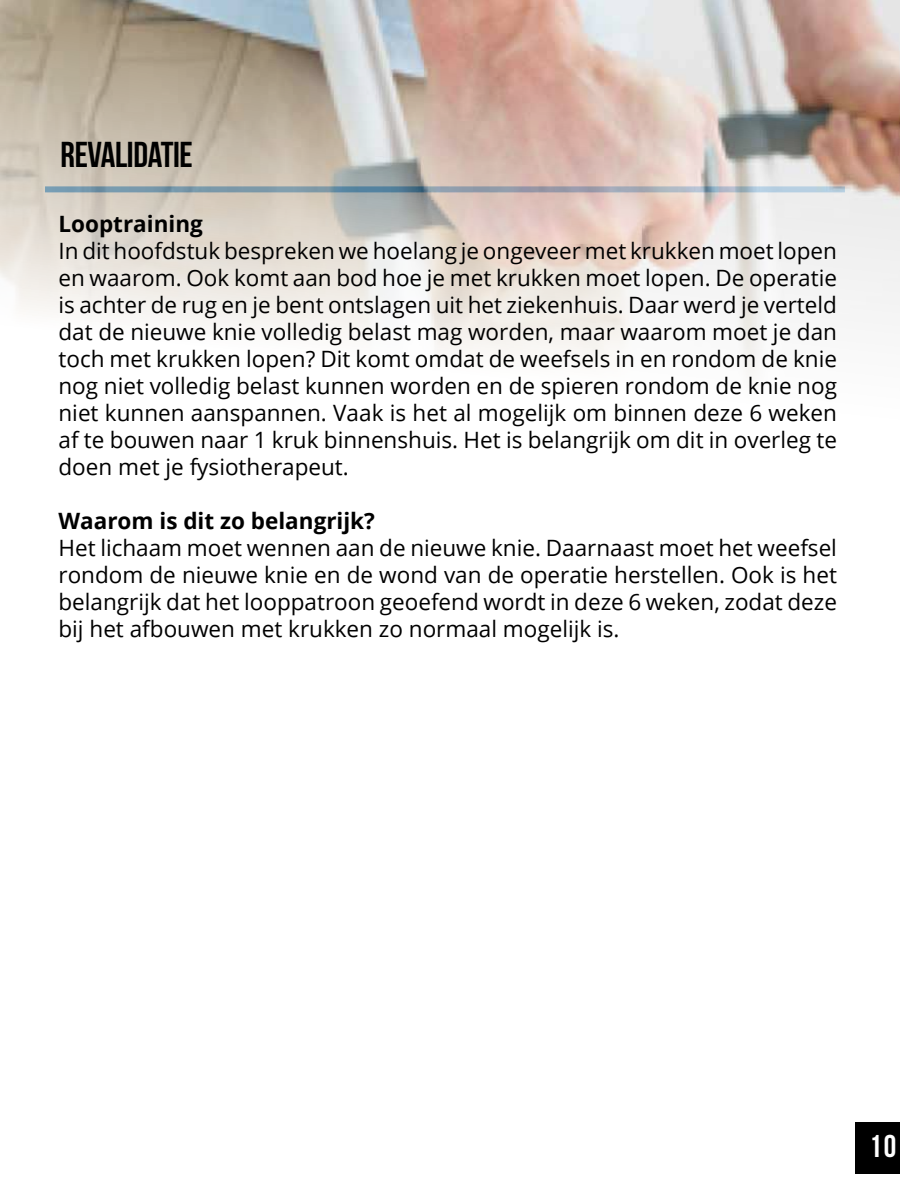
<style>
.page{position:relative;width:900px;height:1200px;background:#fff}
.page>*{position:absolute;margin:0;border:0;box-sizing:border-box;transform-origin:0 0}
.t1{font:36px "Bebas Neue";letter-spacing:-.01em;color:#000}
.t2{font:31.5px "Bebas Neue";color:#fff}
.t3{font:22.5px/27px "Open Sans";color:#000;text-align:justify}
.t4{font:700 22.5px "Open Sans";color:#000}
</style>
<div class="page">
<div style="left:855px;top:1122px;width:45px;height:52px;background:#000"></div>
<img style="left:0;top:0;width:900px;height:373px">
<h1 class="t1" style="left:61px;top:135px;width:134px">REVALIDATIE</h1>
<p class="t4" style="left:58px;top:208px;width:146px">Looptraining</p>
<p class="t3" style="left:58px;top:237px;width:780px">In dit hoofdstuk bespreken we hoelang je ongeveer met krukken moet lopen en waarom. Ook komt aan bod hoe je met krukken moet lopen. De operatie is achter de rug en je bent ontslagen uit het ziekenhuis. Daar werd je verteld dat de nieuwe knie volledig belast mag worden, maar waarom moet je dan toch met krukken lopen? Dit komt omdat de weefsels in en rondom de knie nog niet volledig belast kunnen worden en de spieren rondom de knie nog niet kunnen aanspannen. Vaak is het al mogelijk om binnen deze 6 weken af te bouwen naar 1 kruk binnenshuis. Het is belangrijk om dit in overleg te doen met je fysiotherapeut.</p>
<p class="t4" style="left:58px;top:505px;width:318px">Waarom is dit zo belangrijk?</p>
<p class="t3" style="left:58px;top:534px;width:780px">Het lichaam moet wennen aan de nieuwe knie. Daarnaast moet het weefsel rondom de nieuwe knie en de wond van de operatie herstellen. Ook is het belangrijk dat het looppatroon geoefend wordt in deze 6 weken, zodat deze bij het afbouwen met krukken zo normaal mogelijk is.</p>
<h2 class="t2" style="left:869px;top:1129px;width:29px">10</h2>
</div>
